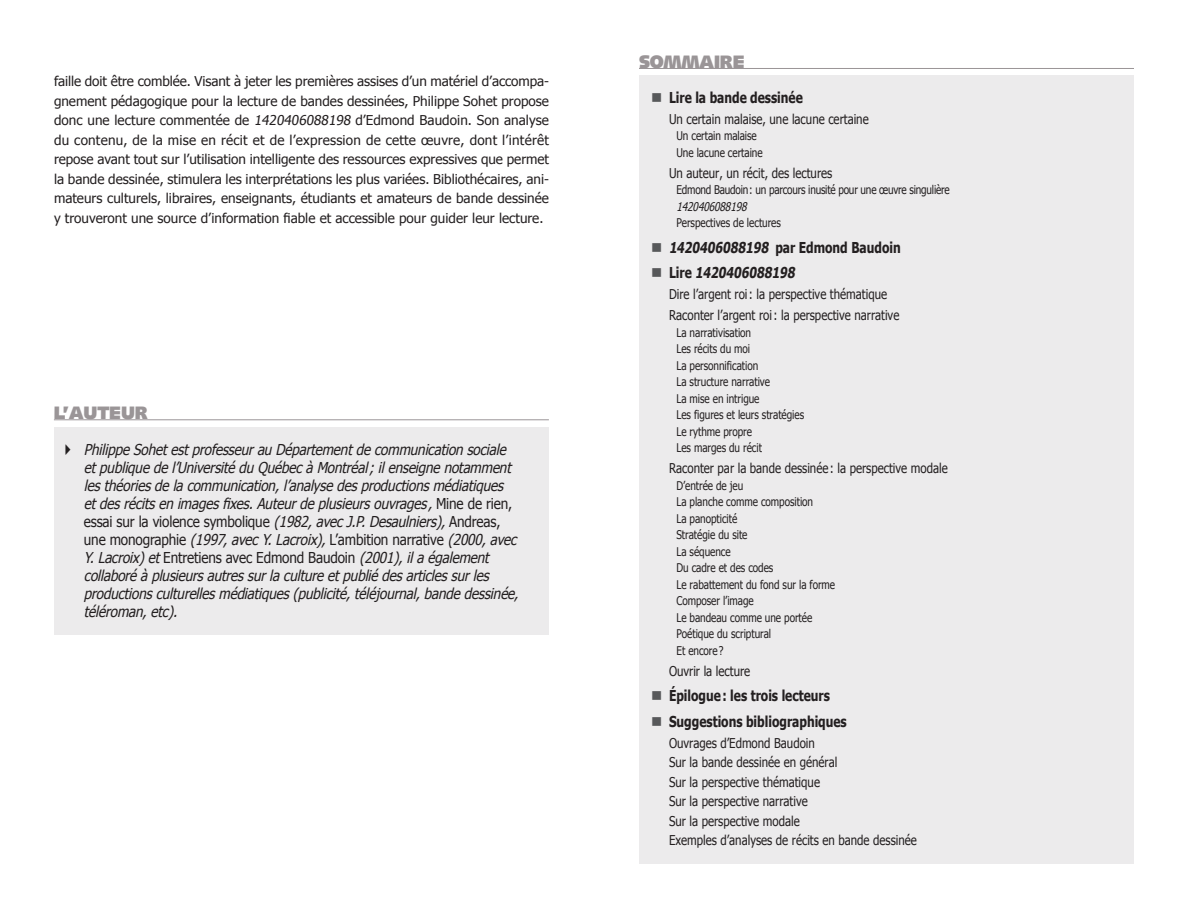
<style>
.page{position:relative;width:1188px;height:918px;background:#fff}
.page>*{position:absolute;margin:0;border:0;box-sizing:border-box;transform-origin:0 0}
._10-Titre__Auteurs{font:900 18px "Syntax LT";letter-spacing:-.01em;color:#9a9597}
._11-Descriptif_auteu{font:italic 15px/18px "Tahoma";color:#231f20;scale:.9 1}
._13-Sommaire_niveau{font:700 15px "Tahoma";color:#231f20;scale:.8 1}
._09-Texte_suivant{font:13.5px/19.5px "Tahoma";color:#231f20;text-align:justify}
._14-Sommaire_niveau{font:13.5px "Tahoma";color:#231f20;scale:.85 1}
._15-Sommaire_niveau{font:12px "Tahoma";letter-spacing:-.005em;color:#231f20;scale:.83 1}
._15-Sommaire_niveau-2{font:italic 12px "Tahoma";color:#231f20;scale:.83 1}
.s1{font-style:normal}
.s2{color:#57585a}
</style>
<div class="page">
<div style="left:639px;top:75px;width:495px;height:789px;background:#ecebec"></div>
<div style="left:54px;top:427px;width:495px;height:208px;background:#ecebec"></div>
<hr style="left:639px;top:68px;width:495px;height:1px;background:#9a9597">
<hr style="left:54px;top:419px;width:495px;height:1px;background:#9a9597">
<p class="_09-Texte_suivant" style="left:54px;top:71px;width:497px">faille doit être comblée. Visant à jeter les premières assises d’un matériel d’accompa&shy;gnement pédagogique pour la lecture de bandes dessinées, Philippe Sohet propose donc une lecture commentée de 1420406088198 d’Edmond Baudoin. Son analyse du contenu, de la mise en récit et de l’expression de cette œuvre, dont l’intérêt repose avant tout sur l’utilisation intelligente des ressources expressives que permet la bande dessinée, stimulera les interprétations les plus variées. Bibliothécaires, ani&shy;mateurs culturels, libraires, enseignants, étudiants et amateurs de bande dessinée y trouveront une source d’information fiable et accessible pour guider leur lecture.</p>
<p class="_10-Titre__Auteurs" style="left:54px;top:402px;width:96px">L’AUTEUR</p>
<p class="_11-Descriptif_auteu" style="left:84px;top:439px;width:489px">PhilippeSohetestprofesseurauDépartementdecommunicationsociale etpubliquedel’UniversitéduQuébecàMontréal;ilenseignenotamment lesthéoriesdelacommunication,l’analysedesproductionsmédiatiques etdesrécitsenimagesfixes.Auteurdeplusieursouvrages ,<span class="s1">M i n e d e r i e n , essai sur la violence symbolique</span> (1982,avecJ.P.Desaulniers),<span class="s1">Andreas, une monographie</span> (1997,avecY.Lacroix),<span class="s1">L’ambition narrative</span> (2000,avec Y.Lacroix)et<span class="s1">E n t r e t i e n s a ve c E d m o n d B a u d o i n</span> (2001),ilaégalement collaboréàplusieursautressurlacultureetpubliédesarticlessurles productionsculturellesmédiatiques(publicité,téléjournal,bandedessinée, téléroman,etc).</p>
<p class="_10-Titre__Auteurs" style="left:639px;top:51px;width:107px">SOMMAIRE</p>
<p class="_13-Sommaire_niveau" style="left:651px;top:87px;width:191px"><span class="s2">■</span> Lire la bande dessinée</p>
<p class="_14-Sommaire_niveau" style="left:669px;top:110px;width:237px">Un certain malaise, une lacune certaine</p>
<p class="_15-Sommaire_niveau" style="left:676px;top:128px;width:98px">Un certain malaise</p>
<p class="_15-Sommaire_niveau" style="left:676px;top:144px;width:105px">Une lacune certaine</p>
<p class="_14-Sommaire_niveau" style="left:669px;top:164px;width:194px">Un auteur, un récit, des lectures</p>
<p class="_15-Sommaire_niveau" style="left:676px;top:182px;width:331px">Edmond Baudoin: un parcours inusité pour une œuvre singulière</p>
<p class="_15-Sommaire_niveau-2" style="left:676px;top:198px;width:90px">1420406088198</p>
<p class="_15-Sommaire_niveau" style="left:676px;top:215px;width:127px">Perspectives de lectures</p>
<p class="_13-Sommaire_niveau" style="left:651px;top:237px;width:314px"><span class="s2">■</span> 1420406088198 par -Edmond Baudoin</p>
<p class="_13-Sommaire_niveau" style="left:651px;top:262px;width:185px"><span class="s2">■</span> L i r e 1420406088198</p>
<p class="_14-Sommaire_niveau" style="left:669px;top:285px;width:258px">Dire l’argent roi: la perspective thématique</p>
<p class="_14-Sommaire_niveau" style="left:669px;top:306px;width:273px">Raconter l’argent roi: la perspective narrative</p>
<p class="_15-Sommaire_niveau" style="left:676px;top:324px;width:92px">La narrativisation</p>
<p class="_15-Sommaire_niveau" style="left:676px;top:341px;width:90px">Les récits du moi</p>
<p class="_15-Sommaire_niveau" style="left:676px;top:357px;width:100px">La personnification</p>
<p class="_15-Sommaire_niveau" style="left:676px;top:374px;width:114px">La structure narrative</p>
<p class="_15-Sommaire_niveau" style="left:676px;top:390px;width:102px">La mise en intrigue</p>
<p class="_15-Sommaire_niveau" style="left:676px;top:407px;width:155px">Les figures et leurs stratégies</p>
<p class="_15-Sommaire_niveau" style="left:676px;top:423px;width:93px">Le rythme propre</p>
<p class="_15-Sommaire_niveau" style="left:676px;top:440px;width:105px">Les marges du récit</p>
<p class="_14-Sommaire_niveau" style="left:669px;top:459px;width:329px">Raconter par la bande dessinée: la perspective modale</p>
<p class="_15-Sommaire_niveau" style="left:676px;top:477px;width:82px">D’entrée de jeu</p>
<p class="_15-Sommaire_niveau" style="left:676px;top:494px;width:166px">La planche comme composition</p>
<p class="_15-Sommaire_niveau" style="left:676px;top:510px;width:75px">La panopticité</p>
<p class="_15-Sommaire_niveau" style="left:676px;top:527px;width:87px">Stratégie du site</p>
<p class="_15-Sommaire_niveau" style="left:676px;top:543px;width:67px">La séquence</p>
<p class="_15-Sommaire_niveau" style="left:676px;top:560px;width:118px">Du cadre et des codes</p>
<p class="_15-Sommaire_niveau" style="left:676px;top:576px;width:193px">Le rabattement du fond sur la forme</p>
<p class="_15-Sommaire_niveau" style="left:676px;top:593px;width:95px">Composer l’image</p>
<p class="_15-Sommaire_niveau" style="left:676px;top:609px;width:165px">Le bandeau comme une portée</p>
<p class="_15-Sommaire_niveau" style="left:676px;top:626px;width:116px">Poétique du scriptural</p>
<p class="_15-Sommaire_niveau" style="left:676px;top:642px;width:58px">Et encore?</p>
<p class="_14-Sommaire_niveau" style="left:669px;top:662px;width:97px">Ouvrir la lecture</p>
<p class="_13-Sommaire_niveau" style="left:651px;top:685px;width:225px"><span class="s2">■</span> Épilogue : les trois lecteurs</p>
<p class="_13-Sommaire_niveau" style="left:651px;top:711px;width:246px"><span class="s2">■</span> Suggestions bibliographiques</p>
<p class="_14-Sommaire_niveau" style="left:669px;top:734px;width:173px">Ouvrages d’Edmond Baudoin</p>
<p class="_14-Sommaire_niveau" style="left:669px;top:753px;width:200px">Sur la bande dessinée en général</p>
<p class="_14-Sommaire_niveau" style="left:669px;top:773px;width:179px">Sur la perspective thématique</p>
<p class="_14-Sommaire_niveau" style="left:669px;top:792px;width:165px">Sur la perspective narrative</p>
<p class="_14-Sommaire_niveau" style="left:669px;top:812px;width:155px">Sur la perspective modale</p>
<p class="_14-Sommaire_niveau" style="left:669px;top:831px;width:293px">Exemples d’analyses de récits en bande dessinée</p>
</div>
